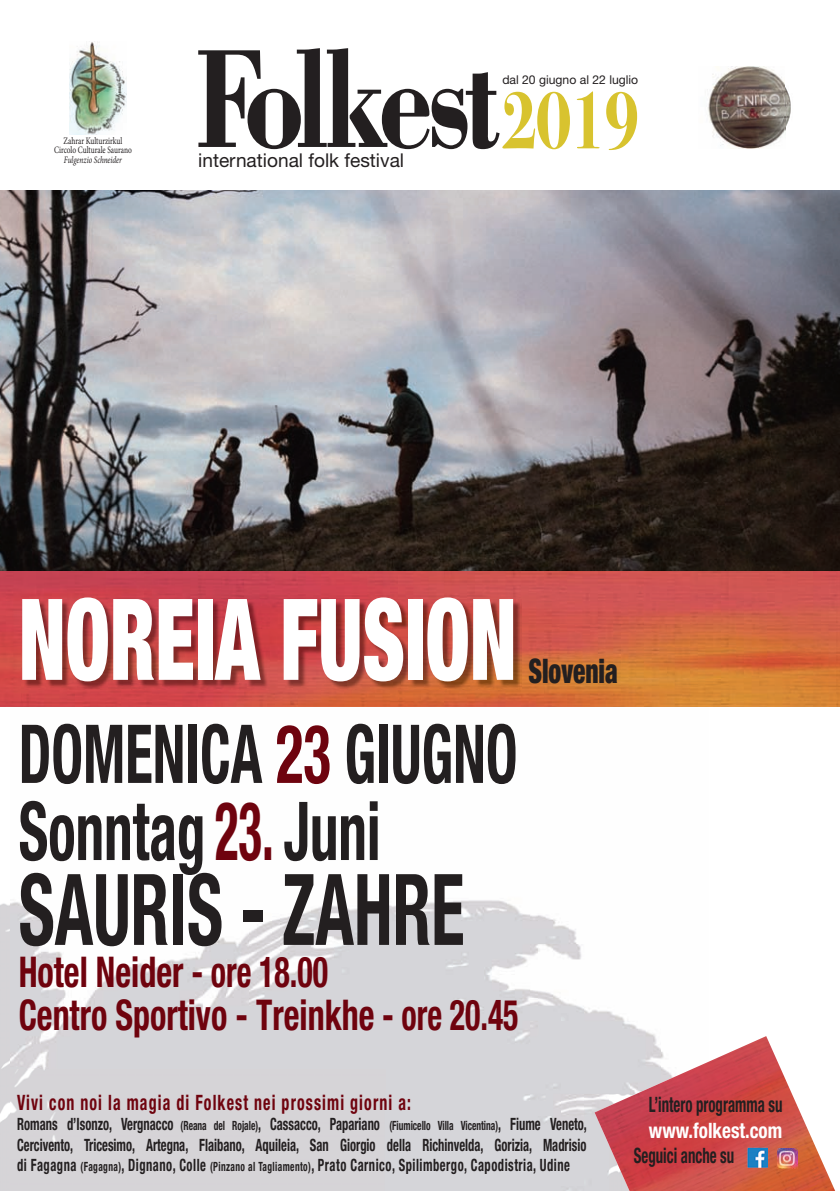
<style>
.page{position:relative;width:840px;height:1191px;background:#fff}
.page>*{position:absolute;margin:0;border:0;box-sizing:border-box;transform-origin:0 0}
.t1{font:900 condensed 113.2px "Helvetica Neue LT Pro";color:#fff;scale:.7 1}
.t2{font:700 condensed 99px "Helvetica Neue LT Pro";color:#231f20;scale:.7 1}
.t3{font:700 84.6px "Bodoni Svty Two ITCTT";color:#d8c32f;scale:.75 1}
.t4{font:700 condensed 81.4px/77px "Helvetica Neue LT Pro";color:#231f20;scale:.7 1}
.t5{font:700 condensed 42.4px/42.4px "Helvetica Neue LT Pro";color:#6f030e;scale:.8 1}
.t6{font:900 condensed 34px "Helvetica Neue LT Pro";color:#231f20;scale:.75 1}
.t7{font:700 condensed 21.2px "Helvetica Neue LT Pro";letter-spacing:.07em;color:#6f030e;scale:.75 1}
.t8{font:700 condensed 21.2px "Helvetica Neue LT Pro";color:#231f20;scale:.7 1}
.t9{font:700 condensed 21.2px "Helvetica Neue LT Pro";color:#fff;scale:.9 1}
.t10{font:19px "Helvetica Neue";color:#231f20}
.t11{font:700 condensed 17px/20.4px "Helvetica Neue LT Pro";letter-spacing:.04em;color:#231f20;text-align:justify;scale:.74 1}
.t12{font:12.2px "Helvetica Neue";color:#231f20}
.t13{font:9.8px/9.8px "Minion Pro";color:#231f20;text-align:center;scale:.75 1}
.s1{font-style:italic}
.s2{color:#6e030e}
.s3{color:#6f030e}
.s4{font-size:12.8px}
</style>
<div class="page">
<img style="left:0;top:902px;width:384px;height:289px">
<img style="left:384px;top:900px;width:271px;height:193px">
<img style="left:594px;top:1036px;width:240px;height:155px">
<img style="left:747px;top:1147px;width:20px;height:20px">
<img style="left:776px;top:1148px;width:21px;height:20px">
<img style="left:0;top:190px;width:839px;height:517px">
<svg style="left:198px;top:48px;width:301px;height:101px"></svg>
<img style="left:69px;top:42px;width:57px;height:92px">
<img style="left:24px;top:599px;width:497px;height:90px">
<img style="left:708px;top:66px;width:83px;height:82px">
<p class="t13" style="left:54px;top:136px;width:105px">Zahrar Kulturzirkul<br>Circolo Culturale Saurano<br><span class="s1">Fulgenzio Schneider</span></p>
<p class="t10" style="left:198px;top:147px;width:207px">international folk festival</p>
<p class="t12" style="left:502px;top:70px;width:137px">dal 20 giugno al 22 luglio</p>
<p class="t3" style="left:501px;top:50px;width:186px">2019</p>
<p class="t1" style="left:19px;top:570px;width:712px">NOREIA FUSION</p>
<p class="t6" style="left:528px;top:650px;width:121px">Slovenia</p>
<p class="t4" style="left:19px;top:714px;width:713px">DOMENICA <span class="s2">23</span> GIUGNO<br>Sonntag <span class="s3">23.</span> Juni</p>
<p class="t2" style="left:19px;top:849px;width:638px">SAURIS - ZAHRE</p>
<p class="t5" style="left:19px;top:950px;width:626px">Hotel Neider - ore 18.00<br>Centro Sportivo - Treinkhe - ore 20.45</p>
<p class="t7" style="left:17px;top:1089px;width:526px">Vivi con noi la magia di Folkest nei prossimi giorni a:</p>
<p class="t11" style="left:17px;top:1113px;width:771px">Romans d’Isonzo, Vergnacco <span class="s4">(Reana del Rojale)</span>, Cassacco, Papariano <span class="s4">(Fiumicello Villa Vicentina)</span>, Fiume Veneto, Cercivento, Tricesimo, Artegna, Flaibano, Aquileia, San Giorgio della Richinvelda, Gorizia, Madrisio di Fagagna <span class="s4">(Fagagna)</span>, Dignano, Colle <span class="s4">(Pinzano al Tagliamento)</span>, Prato Carnico, Spilimbergo, Capodistria, Udine</p>
<p class="t8" style="left:648px;top:1092px;width:192px">L’intero programma su</p>
<p class="t9" style="left:648px;top:1117px;width:149px">www.folkest.com</p>
<p class="t8" style="left:633px;top:1142px;width:145px">Seguici anche su</p>
</div>
